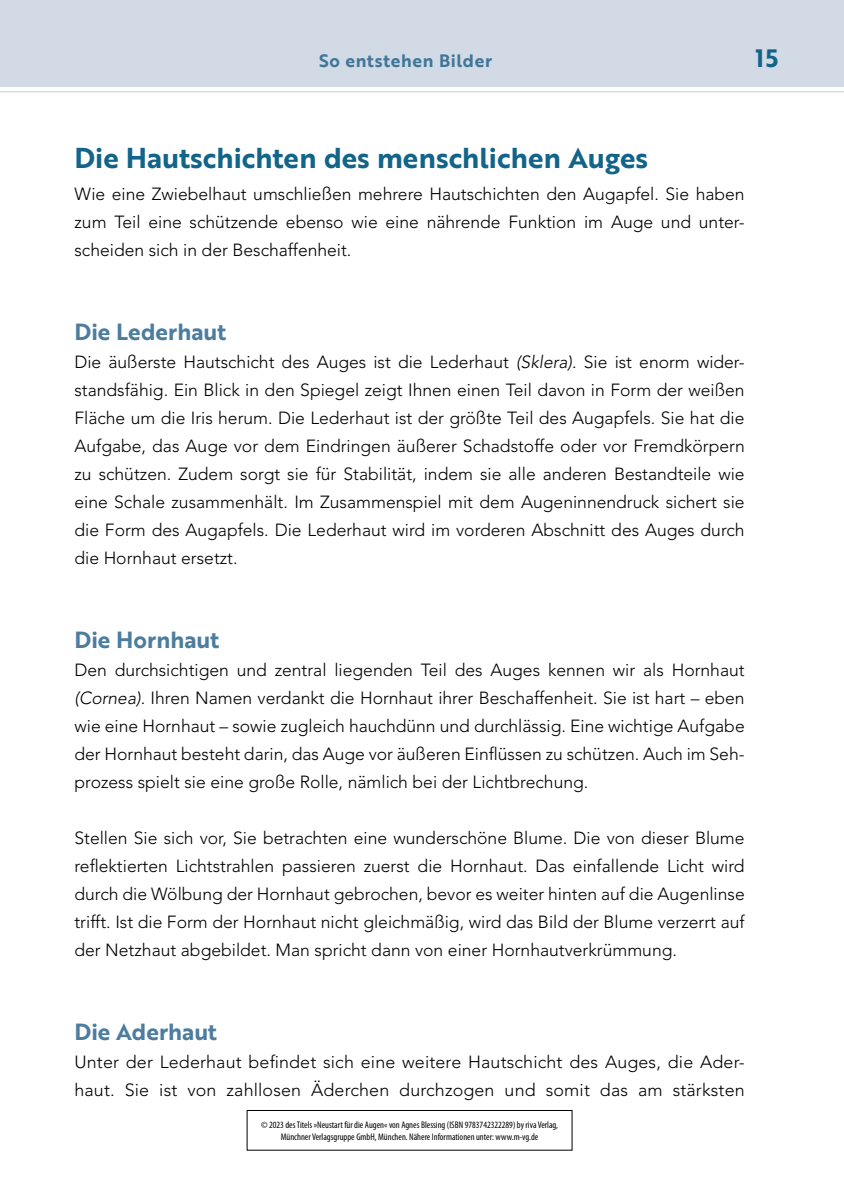
<style>
.page{position:relative;width:844px;height:1191px;background:#fff}
.page>*{position:absolute;margin:0;border:0;box-sizing:border-box;transform-origin:0 0}
._01_h2{font:28px "Brother 1816 Bold";color:#126489}
.t1{font:24.5px "Brother 1816 Bold";color:#126489}
._01_h3{font:22.75px "Brother 1816 Bold";color:#4d7d9e}
._03_Body_start{font:300 17.5px/28px "Avenir LT Std";color:#000;text-align:justify}
._03_Body{font:300 17.5px/28px "Avenir LT Std";color:#000;text-align:justify}
.t2{font:17.5px "Brother 1816 Bold";letter-spacing:.04em;color:#407799}
.t3{font:condensed 9.62px/11.5px "Myriad Pro";color:#000;text-align:center}
.s1{font-style:italic}
</style>
<div class="page">
<div style="left:0;top:0;width:843px;height:86px;background:#d2dae6"></div>
<hr style="left:0;top:91px;width:843px;height:1px;background:#d2dae6">
<div style="left:246px;top:1110px;width:326px;height:40px;border:1px solid #000"></div>
<p class="t2" style="left:319px;top:47px;width:174px">So entstehen Bilder</p>
<h2 class="t1" style="left:755px;top:40px;width:24px">15</h2>
<p class="_01_h2" style="left:74px;top:137px;width:575px">Die Hautschichten des menschlichen Auges</p>
<p class="_03_Body_start" style="left:74px;top:180px;width:671px">Wie eine Zwiebelhaut umschließen mehrere Hautschichten den Augapfel. Sie haben zum Teil eine schützende ebenso wie eine nährende Funktion im Auge und unter&shy;scheiden sich in der Beschaffenheit.</p>
<p class="_01_h3" style="left:74px;top:314px;width:153px">Die Lederhaut</p>
<p class="_03_Body_start" style="left:74px;top:348px;width:671px">Die äußerste Hautschicht des Auges ist die Lederhaut <span class="s1">(Sklera)</span>. Sie ist enorm wider&shy;standsfähig. Ein Blick in den Spiegel zeigt Ihnen einen Teil davon in Form der weißen Fläche um die Iris herum. Die Lederhaut ist der größte Teil des Augapfels. Sie hat die Aufgabe, das Auge vor dem Eindringen äußerer Schadstoffe oder vor Fremdkörpern zu schützen. Zudem sorgt sie für Stabilität, indem sie alle anderen Bestandteile wie eine Schale zusammenhält. Im Zusammenspiel mit dem Augeninnendruck sichert sie die Form des Augapfels. Die Lederhaut wird im vorderen Abschnitt des Auges durch die Hornhaut ersetzt.</p>
<p class="_01_h3" style="left:74px;top:622px;width:146px">Die Hornhaut</p>
<p class="_03_Body_start" style="left:74px;top:656px;width:671px">Den durchsichtigen und zentral liegenden Teil des Auges kennen wir als Hornhaut <span class="s1">(Cornea)</span>. Ihren Namen verdankt die Hornhaut ihrer Beschaffenheit. Sie ist hart – eben wie eine Hornhaut – sowie zugleich hauchdünn und durchlässig. Eine wichtige Aufgabe der Hornhaut besteht darin, das Auge vor äußeren Einflüssen zu schützen. Auch im Seh&shy;prozess spielt sie eine große Rolle, nämlich bei der Lichtbrechung.</p>
<p class="_03_Body" style="left:74px;top:824px;width:671px">Stellen Sie sich vor, Sie betrachten eine wunderschöne Blume. Die von dieser Blume reflektierten Lichtstrahlen passieren zuerst die Hornhaut. Das einfallende Licht wird durch die Wölbung der Hornhaut gebrochen, bevor es weiter hinten auf die Augenlinse trifft. Ist die Form der Hornhaut nicht gleichmäßig, wird das Bild der Blume verzerrt auf der Netzhaut abgebildet. Man spricht dann von einer Hornhautverkrümmung.</p>
<p class="_01_h3" style="left:74px;top:1014px;width:144px">Die Aderhaut</p>
<p class="_03_Body_start" style="left:74px;top:1048px;width:671px">Unter der Lederhaut befindet sich eine weitere Hautschicht des Auges, die Ader&shy;haut. Sie ist von zahllosen Äderchen durchzogen und somit das am stärksten</p>
<p class="t3" style="left:261px;top:1119px;width:298px">© 2023 des Titels »Neustart für die Augen« von Agnes Blessing (ISBN 9783742322289) by riva Verlag,<br>Münchner Verlagsgruppe GmbH, München. Nähere Informationen unter: www.m-vg.de</p>
</div>
